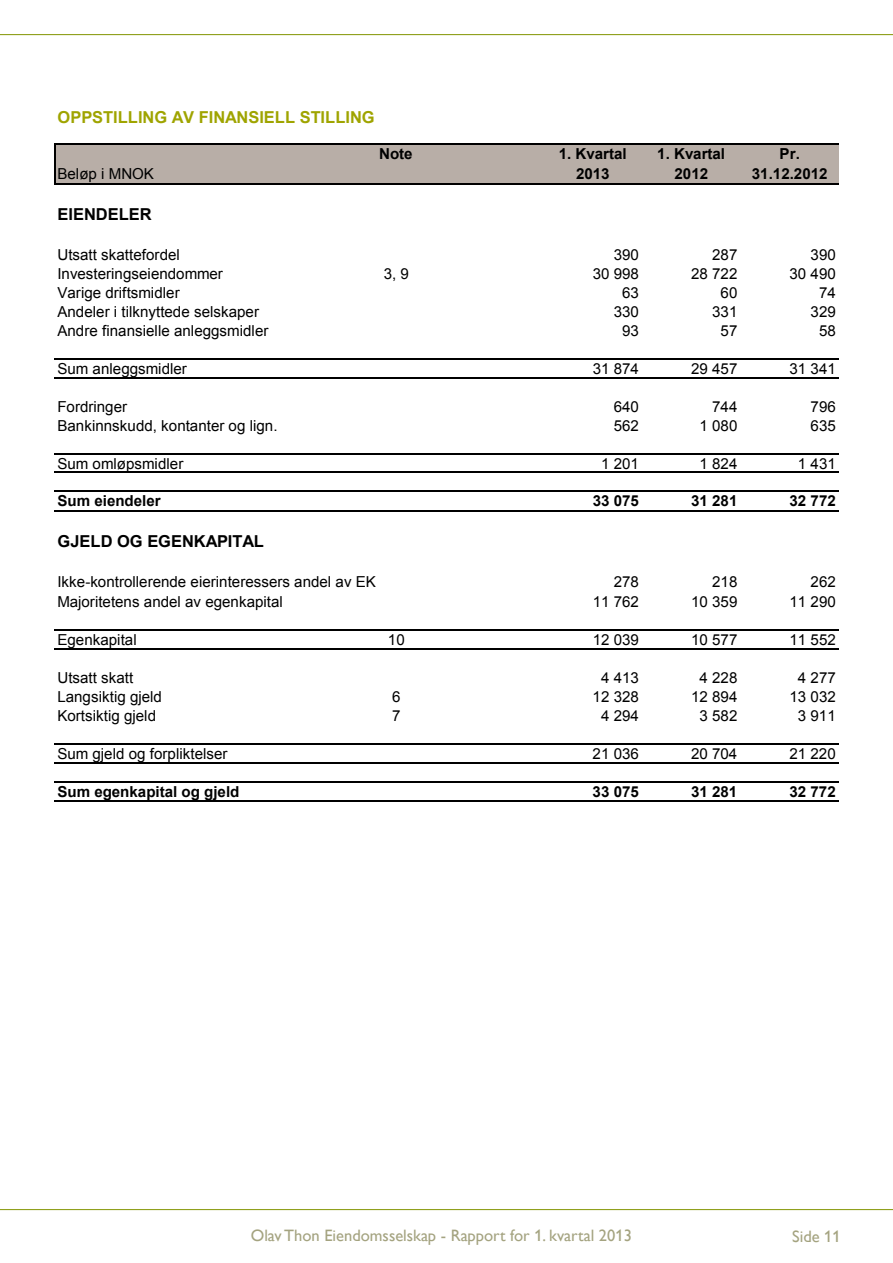
<style>
.page{position:relative;width:893px;height:1263px;background:#fff}
.page>*{position:absolute;margin:0;border:0;box-sizing:border-box;transform-origin:0 0}
.t1{font:16.5px "Gill Alt One";color:#a4a380}
.t2{font:700 16.5px "Arial";color:#9fa400}
.t3{font:700 16.5px "Arial";color:#000}
.t4{font:15.15px "Arial";color:#000}
.t5{font:700 15.15px "Arial";color:#000}
</style>
<div class="page">
<hr style="left:0;top:34px;width:893px;height:1px;background:#90a01d">
<hr style="left:0;top:1209px;width:893px;height:1px;background:#90a01d">
<div style="left:55px;top:144px;width:784px;height:40px;background:#b8aea7"></div>
<hr style="left:54px;top:144px;width:1px;height:41px;background:#000">
<hr style="left:55px;top:144px;width:784px;height:1px;background:#000">
<hr style="left:55px;top:184px;width:784px;height:1px;background:#000">
<hr style="left:55px;top:358px;width:784px;height:1px;background:#000">
<hr style="left:55px;top:377px;width:784px;height:1px;background:#000">
<hr style="left:55px;top:453px;width:784px;height:1px;background:#000">
<hr style="left:55px;top:472px;width:784px;height:1px;background:#000">
<hr style="left:55px;top:491px;width:784px;height:1px;background:#000">
<hr style="left:55px;top:511px;width:784px;height:1px;background:#000">
<hr style="left:55px;top:629px;width:784px;height:1px;background:#000">
<hr style="left:55px;top:648px;width:784px;height:1px;background:#000">
<hr style="left:55px;top:743px;width:784px;height:1px;background:#000">
<hr style="left:55px;top:762px;width:784px;height:1px;background:#000">
<hr style="left:55px;top:781px;width:784px;height:1px;background:#000">
<hr style="left:55px;top:801px;width:784px;height:1px;background:#000">
<p class="t2" style="left:58px;top:106px;width:319px">OPPSTILLING AV FINANSIELL STILLING</p>
<p class="t5" style="left:379px;top:143px;width:35px">Note</p>
<p class="t5" style="left:559px;top:143px;width:69px">1. Kvartal</p>
<p class="t5" style="left:657px;top:143px;width:69px">1. Kvartal</p>
<p class="t5" style="left:780px;top:143px;width:22px">Pr.</p>
<p class="t4" style="left:57px;top:164px;width:98px">Beløp i MNOK</p>
<p class="t5" style="left:576px;top:163px;width:35px">2013</p>
<p class="t5" style="left:674px;top:163px;width:35px">2012</p>
<p class="t5" style="left:752px;top:163px;width:77px">31.12.2012</p>
<p class="t3" style="left:58px;top:203px;width:96px">EIENDELER</p>
<p class="t4" style="left:57px;top:245px;width:124px">Utsatt skattefordel</p>
<p class="t4" style="left:614px;top:245px;width:27px">390</p>
<p class="t4" style="left:712px;top:245px;width:27px">287</p>
<p class="t4" style="left:811px;top:245px;width:27px">390</p>
<p class="t4" style="left:57px;top:264px;width:167px">Investeringseiendommer</p>
<p class="t4" style="left:384px;top:264px;width:27px">3, 9</p>
<p class="t4" style="left:593px;top:264px;width:48px">30 998</p>
<p class="t4" style="left:691px;top:264px;width:48px">28 722</p>
<p class="t4" style="left:789px;top:264px;width:48px">30 490</p>
<p class="t4" style="left:57px;top:283px;width:124px">Varige driftsmidler</p>
<p class="t4" style="left:622px;top:283px;width:18px">63</p>
<p class="t4" style="left:721px;top:283px;width:18px">60</p>
<p class="t4" style="left:819px;top:283px;width:18px">74</p>
<p class="t4" style="left:57px;top:302px;width:203px">Andeler i tilknyttede selskaper</p>
<p class="t4" style="left:614px;top:302px;width:27px">330</p>
<p class="t4" style="left:712px;top:302px;width:27px">331</p>
<p class="t4" style="left:811px;top:302px;width:27px">329</p>
<p class="t4" style="left:57px;top:321px;width:213px">Andre finansielle anleggsmidler</p>
<p class="t4" style="left:622px;top:321px;width:18px">93</p>
<p class="t4" style="left:721px;top:321px;width:18px">57</p>
<p class="t4" style="left:819px;top:321px;width:18px">58</p>
<p class="t4" style="left:57px;top:358px;width:131px">Sum anleggsmidler</p>
<p class="t4" style="left:593px;top:358px;width:48px">31 874</p>
<p class="t4" style="left:691px;top:358px;width:48px">29 457</p>
<p class="t4" style="left:789px;top:358px;width:48px">31 341</p>
<p class="t4" style="left:57px;top:396px;width:71px">Fordringer</p>
<p class="t4" style="left:614px;top:396px;width:27px">640</p>
<p class="t4" style="left:712px;top:396px;width:27px">744</p>
<p class="t4" style="left:811px;top:396px;width:27px">796</p>
<p class="t4" style="left:57px;top:415px;width:222px">Bankinnskudd, kontanter og lign.</p>
<p class="t4" style="left:614px;top:415px;width:27px">562</p>
<p class="t4" style="left:699px;top:415px;width:39px">1 080</p>
<p class="t4" style="left:811px;top:415px;width:27px">635</p>
<p class="t4" style="left:57px;top:453px;width:127px">Sum omløpsmidler</p>
<p class="t4" style="left:601px;top:453px;width:39px">1 201</p>
<p class="t4" style="left:699px;top:453px;width:39px">1 824</p>
<p class="t4" style="left:798px;top:453px;width:39px">1 431</p>
<p class="t5" style="left:57px;top:491px;width:105px">Sum eiendeler</p>
<p class="t5" style="left:593px;top:491px;width:48px">33 075</p>
<p class="t5" style="left:691px;top:491px;width:48px">31 281</p>
<p class="t5" style="left:789px;top:491px;width:48px">32 772</p>
<p class="t3" style="left:58px;top:530px;width:208px">GJELD OG EGENKAPITAL</p>
<p class="t4" style="left:57px;top:572px;width:320px">Ikke-kontrollerende eierinteressers andel av EK</p>
<p class="t4" style="left:614px;top:572px;width:27px">278</p>
<p class="t4" style="left:712px;top:572px;width:27px">218</p>
<p class="t4" style="left:811px;top:572px;width:27px">262</p>
<p class="t4" style="left:57px;top:592px;width:227px">Majoritetens andel av egenkapital</p>
<p class="t4" style="left:593px;top:592px;width:48px">11 762</p>
<p class="t4" style="left:691px;top:592px;width:48px">10 359</p>
<p class="t4" style="left:789px;top:592px;width:48px">11 290</p>
<p class="t4" style="left:57px;top:630px;width:81px">Egenkapital</p>
<p class="t4" style="left:388px;top:630px;width:18px">10</p>
<p class="t4" style="left:593px;top:630px;width:48px">12 039</p>
<p class="t4" style="left:691px;top:630px;width:48px">10 577</p>
<p class="t4" style="left:789px;top:630px;width:48px">11 552</p>
<p class="t4" style="left:57px;top:667px;width:77px">Utsatt skatt</p>
<p class="t4" style="left:601px;top:667px;width:39px">4 413</p>
<p class="t4" style="left:699px;top:667px;width:39px">4 228</p>
<p class="t4" style="left:798px;top:667px;width:39px">4 277</p>
<p class="t4" style="left:57px;top:686px;width:106px">Langsiktig gjeld</p>
<p class="t4" style="left:392px;top:686px;width:10px">6</p>
<p class="t4" style="left:593px;top:686px;width:48px">12 328</p>
<p class="t4" style="left:691px;top:686px;width:48px">12 894</p>
<p class="t4" style="left:789px;top:686px;width:48px">13 032</p>
<p class="t4" style="left:57px;top:705px;width:100px">Kortsiktig gjeld</p>
<p class="t4" style="left:392px;top:705px;width:10px">7</p>
<p class="t4" style="left:601px;top:705px;width:39px">4 294</p>
<p class="t4" style="left:699px;top:705px;width:39px">3 582</p>
<p class="t4" style="left:798px;top:705px;width:39px">3 911</p>
<p class="t4" style="left:57px;top:743px;width:172px">Sum gjeld og forpliktelser</p>
<p class="t4" style="left:593px;top:743px;width:48px">21 036</p>
<p class="t4" style="left:691px;top:743px;width:48px">20 704</p>
<p class="t4" style="left:789px;top:743px;width:48px">21 220</p>
<p class="t5" style="left:57px;top:781px;width:184px">Sum egenkapital og gjeld</p>
<p class="t5" style="left:593px;top:781px;width:48px">33 075</p>
<p class="t5" style="left:691px;top:781px;width:48px">31 281</p>
<p class="t5" style="left:789px;top:781px;width:48px">32 772</p>
<p class="t1" style="left:251px;top:1225px;width:383px">Olav Thon Eiendomsselskap - Rapport for 1. kvartal 2013</p>
<p class="t1" style="left:792px;top:1227px;width:50px">Side 11</p>
</div>
